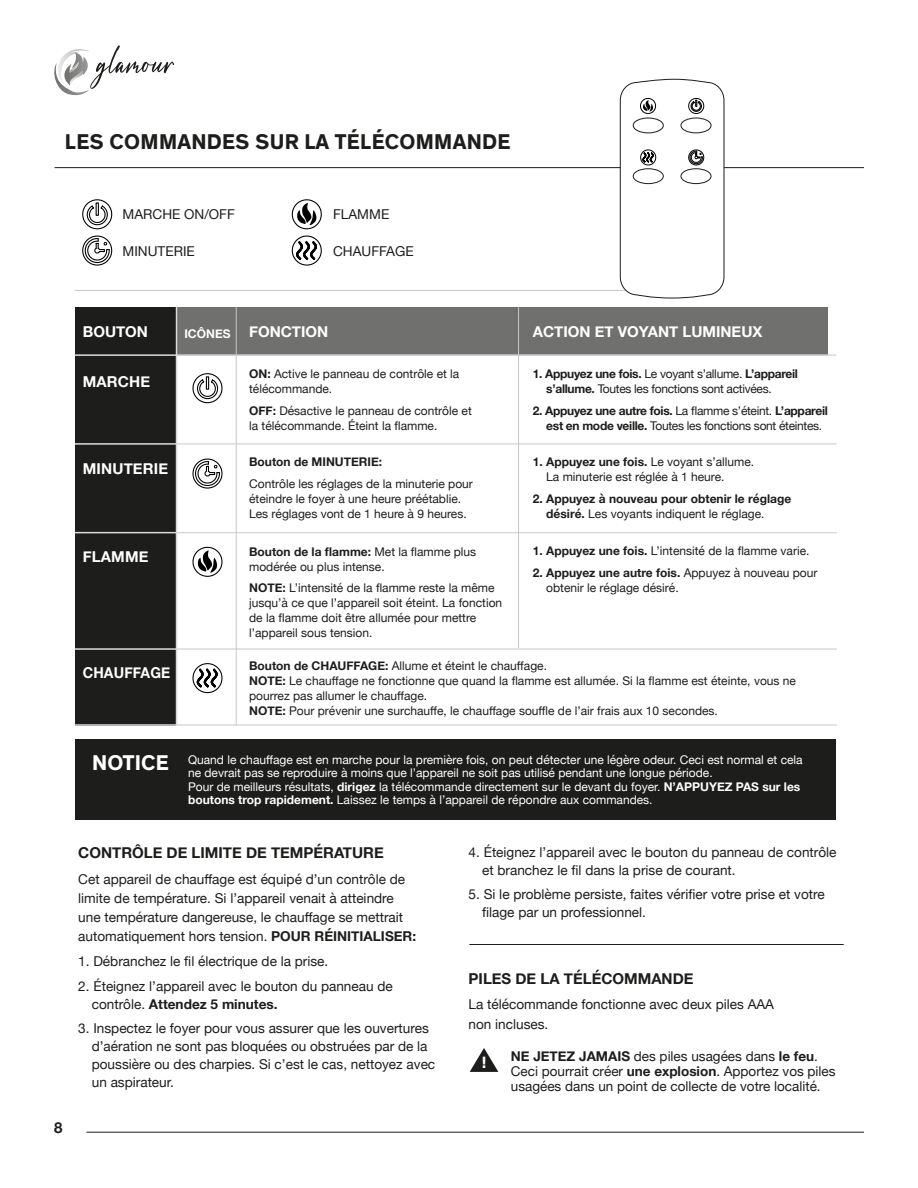
<style>
.page{position:relative;width:918px;height:1188px;background:#fff}
.page>*{position:absolute;margin:0;border:0;box-sizing:border-box;transform-origin:0 0}
.t1{font:700 21.75px "Theinhardt";letter-spacing:.015em;color:#1d1d1b}
.t2{font:700 21.75px "Theinhardt";letter-spacing:.015em;color:#fff}
.t3{font:700 16.65px "Theinhardt";color:#fff}
.t4{font:700 15px "Helvetica Neue";color:#fff}
.t5{font:700 15px "Helvetica Neue";color:#1d1d1b}
.t6{font:700 15px "Helvetica Neue";color:#fff;scale:.94 1}
.t7{font:13.65px/18px "Helvetica Neue";color:#1d1d1b}
.t8{font:13.5px/15px "Helvetica Neue";color:#1d1d1b}
.t9{font:12px/15px "Helvetica Neue";color:#1d1d1b}
.t10{font:12px/13.5px "Helvetica Neue";color:#fff}
.t11{font:700 12px/15px "Helvetica Neue";letter-spacing:-.025em;color:#1d1d1b}
.t12{font:700 12px/15px "Helvetica Neue";color:#1d1d1b}
.t13{font:12px/15px "Helvetica Neue";letter-spacing:-.025em;color:#1d1d1b}
.s1{font-weight:700}
.s2{font-weight:400}
</style>
<div class="page">
<hr style="left:86px;top:1132px;width:778px;height:1px;background:#1d1d1b">
<svg style="left:54px;top:45px;width:120px;height:51px"></svg>
<hr style="left:55px;top:167px;width:809px;height:1px;background:#1d1d1b">
<hr style="left:75px;top:290px;width:592px;height:1px;background:#c7c7c6">
<div style="left:75px;top:307px;width:101px;height:419px;background:#1d1d1b"></div>
<div style="left:177px;top:307px;width:651px;height:49px;background:#70706f"></div>
<hr style="left:75px;top:443px;width:762px;height:2px;background:#dadada">
<hr style="left:75px;top:354px;width:762px;height:2px;background:#dadada">
<hr style="left:176px;top:307px;width:1px;height:419px;background:#dadada">
<hr style="left:75px;top:532px;width:762px;height:1px;background:#dadada">
<hr style="left:75px;top:648px;width:762px;height:2px;background:#dadada">
<hr style="left:75px;top:724px;width:762px;height:2px;background:#dadada">
<div style="left:76px;top:739px;width:760px;height:80px;background:#1d1d1b"></div>
<svg style="left:192px;top:373px;width:31px;height:31px"></svg>
<svg style="left:82px;top:199px;width:31px;height:67px"></svg>
<svg style="left:192px;top:458px;width:31px;height:31px"></svg>
<svg style="left:192px;top:663px;width:31px;height:31px"></svg>
<svg style="left:291px;top:199px;width:31px;height:67px"></svg>
<svg style="left:192px;top:546px;width:31px;height:31px"></svg>
<svg style="left:620px;top:78px;width:105px;height:221px"></svg>
<div style="left:633px;top:168px;width:31px;height:16px;border:1px solid #1d1d1b;border-radius:50%"></div>
<div style="left:681px;top:168px;width:30px;height:16px;border:1px solid #1d1d1b;border-radius:50%"></div>
<div style="left:633px;top:118px;width:31px;height:15px;border:1px solid #1d1d1b;border-radius:50%"></div>
<div style="left:681px;top:118px;width:30px;height:15px;border:1px solid #1d1d1b;border-radius:50%"></div>
<hr style="left:236px;top:307px;width:1px;height:419px;background:#c7c7c6">
<hr style="left:518px;top:307px;width:1px;height:341px;background:#c7c7c6">
<hr style="left:469px;top:944px;width:375px;height:1px;background:#1d1d1b">
<svg style="left:470px;top:1048px;width:28px;height:24px"></svg>
<h1 class="t1" style="left:65px;top:128px;width:447px">LES COMMANDES SUR LA TÉLÉCOMMANDE</h1>
<p class="t7" style="left:123px;top:206px;width:114px">MARCHE ON/OFF</p>
<p class="t7" style="left:123px;top:243px;width:74px">MINUTERIE</p>
<p class="t7" style="left:333px;top:206px;width:58px">FLAMME</p>
<p class="t7" style="left:333px;top:243px;width:82px">CHAUFFAGE</p>
<p class="t4" style="left:83px;top:320px;width:67px">BOUTON</p>
<p class="t4" style="left:184px;top:320px;width:145px"><sub>ICÔNES</sub> FONCTION</p>
<p class="t4" style="left:533px;top:320px;width:231px">ACTION ET VOYANT LUMINEUX</p>
<p class="t4" style="left:83px;top:370px;width:69px">MARCHE</p>
<p class="t4" style="left:83px;top:457px;width:87px">MINUTERIE</p>
<p class="t4" style="left:83px;top:545px;width:67px">FLAMME</p>
<p class="t6" style="left:83px;top:661px;width:95px">CHAUFFAGE</p>
<h1 class="t2" style="left:92px;top:749px;width:78px">NOTICE</h1>
<p class="t9" style="left:249px;top:367px;width:212px"><span class="s1">ON:</span> Active le panneau de contrôle et la télécommande.</p>
<p class="t9" style="left:249px;top:404px;width:224px"><span class="s1">OFF:</span> Désactive le panneau de contrôle et la télécommande. Éteint la flamme.</p>
<p class="t12" style="left:249px;top:455px;width:135px">Bouton de MINUTERIE:</p>
<p class="t9" style="left:249px;top:477px;width:225px">Contrôle les réglages de la minuterie pour éteindre le foyer à une heure préétablie.<br>Les réglages vont de 1 heure à 9 heures.</p>
<p class="t13" style="left:546px;top:367px;width:253px;text-indent:-14px"><span class="s1">1. Appuyez une fois.</span> Le voyant s’allume. <span class="s1">L’appareil s’allume.</span> Toutes les fonctions sont activées.</p>
<p class="t11" style="left:546px;top:404px;width:283px;text-indent:-14px">2. Appuyez une autre fois. <span class="s2">La flamme s’éteint.</span> L’appareil est en mode veille. <span class="s2">Toutes les fonctions sont éteintes.</span></p>
<p class="t9" style="left:546px;top:455px;width:209px;text-indent:-14px"><span class="s1">1. Appuyez une fois.</span> Le voyant s’allume.<br>La minuterie est réglée à 1 heure.</p>
<p class="t12" style="left:546px;top:491px;width:246px;text-indent:-14px">2. Appuyez à nouveau pour obtenir le réglage désiré. <span class="s2">Les voyants indiquent le réglage.</span></p>
<p class="t9" style="left:533px;top:544px;width:278px"><span class="s1">1. Appuyez une fois.</span> L’intensité de la flamme varie.</p>
<p class="t9" style="left:546px;top:566px;width:273px;text-indent:-14px"><span class="s1">2. Appuyez une autre fois.</span> Appuyez à nouveau pour obtenir le réglage désiré.</p>
<p class="t9" style="left:249px;top:544px;width:229px"><span class="s1">Bouton de la flamme:</span> Met la flamme plus modérée ou plus intense.</p>
<p class="t9" style="left:249px;top:581px;width:255px"><span class="s1">NOTE:</span> L’intensité de la flamme reste la même jusqu’à ce que l’appareil soit éteint. La fonction de la flamme doit être allumée pour mettre l’appareil sous tension.</p>
<p class="t9" style="left:249px;top:659px;width:548px"><span class="s1">Bouton de CHAUFFAGE:</span> Allume et éteint le chauffage.<br><span class="s1">NOTE:</span> Le chauffage ne fonctionne que quand la flamme est allumée. Si la flamme est éteinte, vous ne pourrez pas allumer le chauffage.<br><span class="s1">NOTE:</span> Pour prévenir une surchauffe, le chauffage souffle de l’air frais aux 10 secondes.</p>
<p class="t10" style="left:188px;top:754px;width:616px">Quand le chauffage est en marche pour la première fois, on peut détecter une légère odeur. Ceci est normal et cela ne devrait pas se reproduire à moins que l’appareil ne soit pas utilisé pendant une longue période.<br>Pour de meilleurs résultats, <span class="s1">dirigez</span> la télécommande directement sur le devant du foyer. <span class="s1">N’APPUYEZ PAS sur les boutons trop rapidement.</span> Laissez le temps à l’appareil de répondre aux commandes.</p>
<p class="t5" style="left:54px;top:1115px;width:10px">8</p>
<p class="t5" style="left:78px;top:841px;width:307px">CONTRÔLE DE LIMITE DE TEMPÉRATURE</p>
<p class="t7" style="left:78px;top:871px;width:339px;line-height:19px">Cet appareil de chauffage est équipé d’un contrôle de limite de température. Si l’appareil venait à atteindre une température dangereuse, le chauffage se mettrait automatiquement hors tension. <span class="s1">POUR RÉINITIALISER:</span></p>
<p class="t7" style="left:78px;top:953px;width:252px">1. Débranchez le fil électrique de la prise.</p>
<p class="t7" style="left:92px;top:978px;width:303px;text-indent:-14px">2. Éteignez l’appareil avec le bouton du panneau de contrôle. <span class="s1">Attendez 5 minutes.</span></p>
<p class="t7" style="left:92px;top:1020px;width:345px;text-indent:-14px">3. Inspectez le foyer pour vous assurer que les ouvertures d’aération ne sont pas bloquées ou obstruées par de la poussière ou des charpies. Si c’est le cas, nettoyez avec un aspirateur.</p>
<p class="t7" style="left:482px;top:844px;width:356px;text-indent:-14px">4. Éteignez l’appareil avec le bouton du panneau de contrôle et branchez le fil dans la prise de courant.</p>
<p class="t7" style="left:482px;top:886px;width:344px;text-indent:-14px">5. Si le problème persiste, faites vérifier votre prise et votre filage par un professionnel.</p>
<p class="t5" style="left:469px;top:967px;width:227px">PILES DE LA TÉLÉCOMMANDE</p>
<p class="t7" style="left:469px;top:996px;width:307px;line-height:19px">La télécommande fonctionne avec deux piles AAA non incluses.</p>
<p class="t8" style="left:511px;top:1050px;width:326px"><span class="s1">NE JETEZ JAMAIS</span> des piles usagées dans <span class="s1">le feu</span>.<br>Ceci pourrait créer <span class="s1">une explosion</span>. Apportez vos piles usagées dans un point de collecte de votre localité.</p>
<h2 class="t3" style="left:482px;top:1052px;width:6px">!</h2>
</div>
